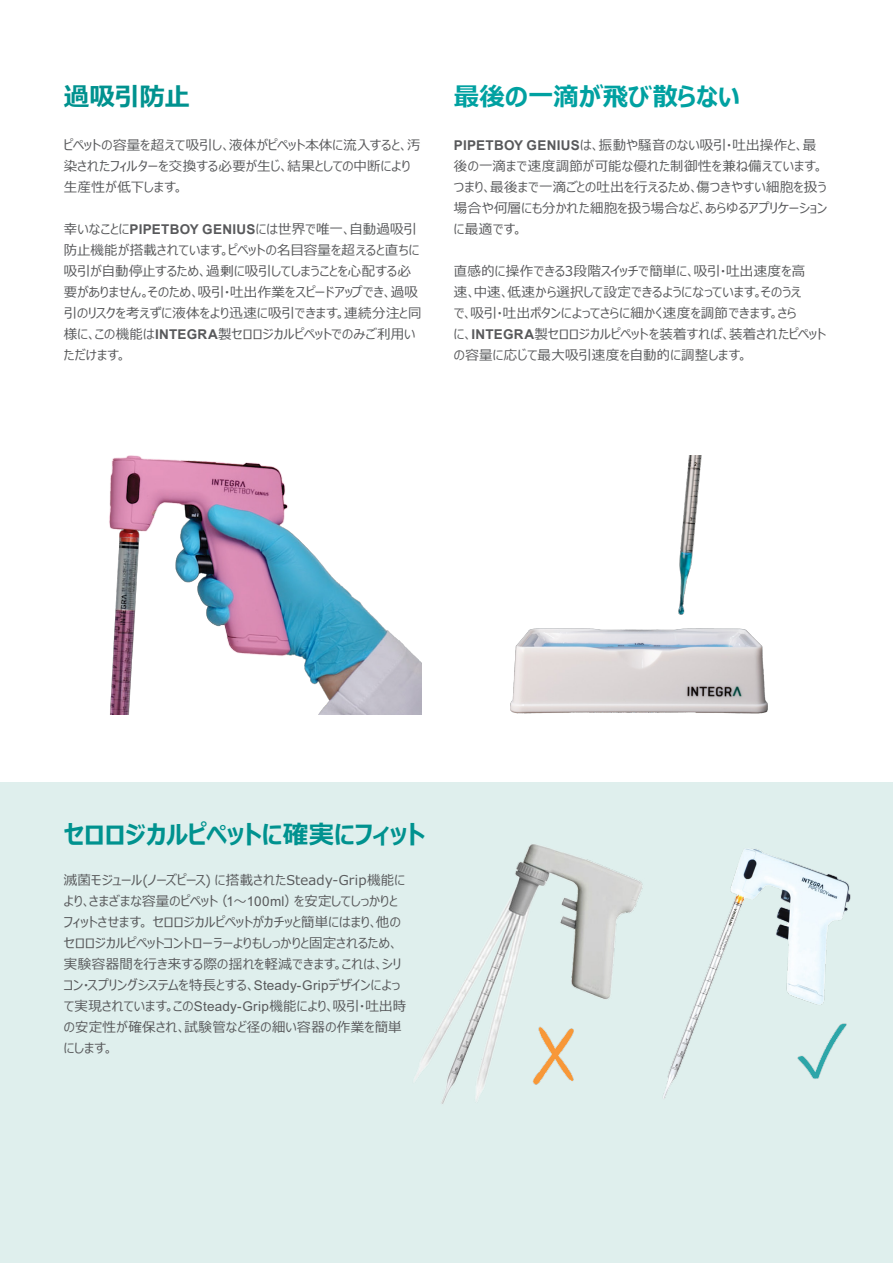
<style>
.page{position:relative;width:893px;height:1263px;background:#fff}
.page>*{position:absolute;margin:0;border:0;box-sizing:border-box;transform-origin:0 0}
.t1{font:700 25.5px "Meiryo UI";letter-spacing:-.01em;color:#00928f}
.t2{font:700 25.5px "Meiryo UI";letter-spacing:-.005em;color:#00a1a1}
.t3{font:13.5px/21px "Meiryo UI";letter-spacing:.01em;color:#58595b}
.s1{font-family:"Arial";font-weight:700}
.s2{font-family:"Arial"}
</style>
<div class="page">
<img style="left:109px;top:455px;width:312px;height:259px">
<div style="left:0;top:782px;width:893px;height:481px;background:#dfefed"></div>
<img style="left:510px;top:455px;width:258px;height:259px">
<img style="left:414px;top:844px;width:226px;height:260px">
<img style="left:640px;top:849px;width:211px;height:249px">
<img style="left:532px;top:1018px;width:52px;height:75px">
<h1 class="t1" style="left:64px;top:79px;width:128px">過吸引防止</h1>
<h1 class="t2" style="left:454px;top:79px;width:288px">最後の一滴が飛び散らない</h1>
<p class="t3" style="left:64px;top:136px;width:358px">ピペットの容量を超えて吸引し、液体がピペット本体に流入すると、汚染されたフィルターを交換する必要が生じ、結果としての中断により生産性が低下します。</p>
<p class="t3" style="left:64px;top:220px;width:359px">幸いなことに<span class="s1">PIPETBOY GENIUS</span>には世界で唯一、自動過吸引防止機能が搭載されています。ピペットの名目容量を超えると直ちに吸引が自動停止するため、過剰に吸引してしまうことを心配する必要がありません。そのため、吸引・吐出作業をスピードアップでき、過吸引のリスクを考えずに液体をより迅速に吸引できます。連続分注と同様に、この機能は<span class="s1">INTEGRA</span>製セロロジカルピペットでのみご利用いただけます。</p>
<p class="t3" style="left:454px;top:135px;width:375px"><span class="s1">PIPETBOY GENIUS</span>は、振動や騒音のない吸引・吐出操作と、最後の一滴まで速度調節が可能な優れた制御性を兼ね備えています。つまり、最後まで一滴ごとの吐出を行えるため、傷つきやすい細胞を扱う場合や何層にも分かれた細胞を扱う場合など、あらゆるアプリケーションに最適です。</p>
<p class="t3" style="left:454px;top:261px;width:374px">直感的に操作できる3段階スイッチで簡単に、吸引・吐出速度を高<br>速、中速、低速から選択して設定できるようになっています。そのうえ<br>で、吸引・吐出ボタンによってさらに細かく速度を調節できます。さら<br>に、<span class="s1">INTEGRA</span>製セロロジカルピペットを装着すれば、装着されたピペットの容量に応じて最大吸引速度を自動的に調整します。</p>
<h1 class="t1" style="left:64px;top:817px;width:363px">セロロジカルピペットに確実にフィット</h1>
<p class="t3" style="left:64px;top:870px;width:344px">滅菌モジュール(ノーズピース) に搭載されたSteady-Grip機能により、さまざまな容量のピペット（<span class="s2">1</span>～<span class="s2">100ml</span>）を安定してしっかりとフィットさせます。 セロロジカルピペットがカチッと簡単にはまり、他のセロロジカルピペットコントローラーよりもしっかりと固定されるため、実験容器間を行き来する際の揺れを軽減できます。これは、シリコン・スプリングシステムを特長とする、<span class="s2">Steady-Grip</span>デザインによって実現されています。この<span class="s2">Steady-Grip</span>機能により、吸引・吐出時の安定性が確保され、試験管など径の細い容器の作業を簡単にします。</p>
</div>
